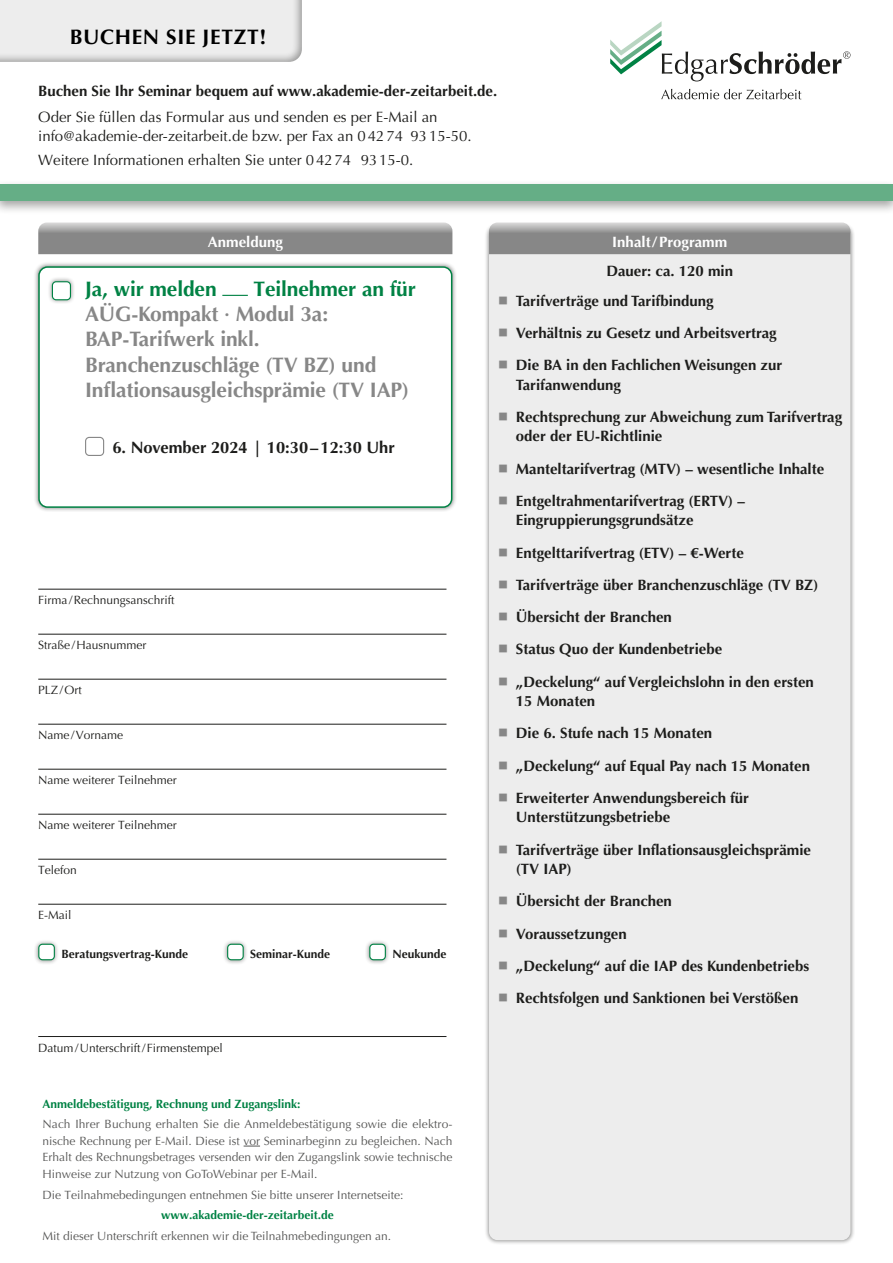
<style>
.page{position:relative;width:893px;height:1263px;background:#fff}
.page>*{position:absolute;margin:0;border:0;box-sizing:border-box;transform-origin:0 0}
.t1{font:700 21px/25.2px "Optima";letter-spacing:-.005em;color:#878787}
.t2{font:700 21px "Optima";letter-spacing:-.005em;color:#008244}
.t3{font:700 21px "Optima";letter-spacing:.03em;color:#000}
.t4{font:700 16.5px "Optima";color:#1d1d1b}
.t5{font:700 15px/32.2px "Optima";color:#1d1d1b}
.t6{font:15px/19.5px "Optima";color:#1d1d1b}
.t7{font:700 15px "Optima";color:#fff}
.t8{font:12px/16.5px "Optima";color:#575756;text-align:justify}
.t9{font:12px "Optima";color:#1d1d1b}
.t10{font:700 12px "Optima";color:#008244}
.t11{font:700 12px "Optima";color:#1d1d1b}
</style>
<div class="page">
<div style="left:34px;top:262px;width:423px;height:250px;background:#1d1d1b;opacity:.5"></div>
<div style="left:39px;top:267px;width:413px;height:240px;background:#fff;border-radius:9px"></div>
<div style="left:38px;top:266px;width:414px;height:242px;border:2px solid #008244;border-radius:9px"></div>
<svg style="left:222px;top:295px;width:26px;height:1px"></svg>
<svg style="left:244px;top:1146px;width:16px;height:1px"></svg>
<div style="left:484px;top:222px;width:371px;height:1023px;background:#1d1d1b;opacity:.5"></div>
<div style="left:489px;top:227px;width:361px;height:1013px;background:#ededed;border-radius:9px"></div>
<svg style="left:489px;top:223px;width:361px;height:31px;background:#959595"></svg>
<svg style="left:38px;top:223px;width:414px;height:31px;background:#959595"></svg>
<hr style="left:38px;top:589px;width:408px;height:1px;background:#1d1d1b">
<hr style="left:38px;top:634px;width:408px;height:1px;background:#1d1d1b">
<hr style="left:38px;top:679px;width:408px;height:1px;background:#1d1d1b">
<hr style="left:38px;top:724px;width:408px;height:1px;background:#1d1d1b">
<hr style="left:38px;top:769px;width:408px;height:1px;background:#1d1d1b">
<hr style="left:38px;top:814px;width:408px;height:1px;background:#1d1d1b">
<hr style="left:38px;top:859px;width:408px;height:1px;background:#1d1d1b">
<hr style="left:38px;top:904px;width:408px;height:1px;background:#1d1d1b">
<hr style="left:38px;top:1036px;width:408px;height:1px;background:#1d1d1b">
<div style="left:47px;top:276px;width:28px;height:29px;background:#1d1d1b;opacity:.5"></div>
<div style="left:52px;top:282px;width:18px;height:18px;background:#fff;border-radius:4px"></div>
<div style="left:52px;top:281px;width:19px;height:19px;border:1px solid #008244;border-radius:4px"></div>
<div style="left:34px;top:939px;width:25px;height:26px;background:#1d1d1b;opacity:.5"></div>
<div style="left:39px;top:944px;width:15px;height:16px;background:#fff;border-radius:4px"></div>
<div style="left:38px;top:944px;width:17px;height:16px;border:1px solid #008244;border-radius:4px"></div>
<div style="left:222px;top:939px;width:26px;height:26px;background:#1d1d1b;opacity:.5"></div>
<div style="left:228px;top:944px;width:15px;height:16px;background:#fff;border-radius:4px"></div>
<div style="left:227px;top:944px;width:17px;height:16px;border:1px solid #008244;border-radius:4px"></div>
<div style="left:365px;top:939px;width:25px;height:26px;background:#1d1d1b;opacity:.5"></div>
<div style="left:370px;top:944px;width:15px;height:16px;background:#fff;border-radius:4px"></div>
<div style="left:369px;top:944px;width:17px;height:16px;border:1px solid #008244;border-radius:4px"></div>
<div style="left:85px;top:437px;width:19px;height:19px;border:1px solid #878787;border-radius:4px"></div>
<div style="left:0;top:0;width:304px;height:63px;background:#1d1d1b;opacity:.4"></div>
<svg style="left:610px;top:21px;width:240px;height:60px"></svg>
<svg style="left:661px;top:89px;width:140px;height:10px"></svg>
<div style="left:0;top:180px;width:893px;height:34px;background:#1d1d1b;opacity:.4"></div>
<div style="left:0;top:185px;width:893px;height:16px;background:#65ae86"></div>
<h1 class="t3" style="left:70px;top:24px;width:198px">BUCHEN SIE JETZT!</h1>
<p class="t5" style="left:38px;top:75px;width:460px">Buchen Sie Ihr Seminar bequem auf www.akademie-der-zeitarbeit.de.</p>
<p class="t6" style="left:38px;top:107px;width:435px">Oder Sie füllen das Formular aus und senden es per E-Mail an info@akademie-der-zeitarbeit.de bzw. per Fax an 04274 9315-50.</p>
<p class="t6" style="left:38px;top:150px;width:377px">Weitere Informationen erhalten Sie unter 04274 9315-0.</p>
<p class="t7" style="left:208px;top:233px;width:77px">Anmeldung</p>
<p class="t7" style="left:612px;top:233px;width:116px">Inhalt / Programm</p>
<h1 class="t2" style="left:85px;top:277px;width:133px">Ja, wir melden</h1>
<h1 class="t2" style="left:253px;top:277px;width:164px">Teilnehmer an für</h1>
<h1 class="t1" style="left:85px;top:302px;width:326px">AÜG-Kompakt · Modul 3a:<br>BAP-Tarifwerk inkl.<br>Branchenzuschläge (TV BZ) und<br>Inflationsausgleichsprämie (TV IAP)</h1>
<p class="t4" style="left:112px;top:438px;width:284px">6. November 2024 | 10:30–12:30 Uhr</p>
<p class="t9" style="left:38px;top:593px;width:138px">Firma/Rechnungsanschrift</p>
<p class="t9" style="left:38px;top:638px;width:110px">Straße/Hausnummer</p>
<p class="t9" style="left:38px;top:683px;width:45px">PLZ/Ort</p>
<p class="t9" style="left:38px;top:728px;width:87px">Name/Vorname</p>
<p class="t9" style="left:38px;top:773px;width:140px">Name weiterer Teilnehmer</p>
<p class="t9" style="left:38px;top:818px;width:140px">Name weiterer Teilnehmer</p>
<p class="t9" style="left:38px;top:863px;width:40px">Telefon</p>
<p class="t9" style="left:38px;top:908px;width:35px">E-Mail</p>
<p class="t11" style="left:61px;top:946px;width:128px">Beratungsvertrag-Kunde</p>
<p class="t11" style="left:250px;top:946px;width:82px">Seminar-Kunde</p>
<p class="t11" style="left:392px;top:946px;width:56px">Neukunde</p>
<p class="t9" style="left:38px;top:1041px;width:186px">Datum/Unterschrift/Firmenstempel</p>
<p class="t10" style="left:43px;top:1096px;width:260px">Anmeldebestätigung, Rechnung und Zugangslink:</p>
<p class="t8" style="left:43px;top:1116px;width:411px">Nach Ihrer Buchung erhalten Sie die Anmeldebestätigung sowie die elektro&shy;nische Rechnung per E-Mail. Diese ist vor Seminarbeginn zu begleichen. Nach Erhalt des Rechnungsbetrages versenden wir den Zugangslink sowie technische Hinweise zur Nutzung von GoToWebinar per E-Mail.</p>
<p class="t8" style="left:43px;top:1186px;width:362px">Die Teilnahmebedingungen entnehmen Sie bitte unserer Internetseite:</p>
<p class="t10" style="left:161px;top:1208px;width:174px">www.akademie-der-zeitarbeit.de</p>
<p class="t8" style="left:43px;top:1228px;width:350px">Mit dieser Unterschrift erkennen wir die Teilnahmebedingungen an.</p>
<p class="t5" style="left:606px;top:255px;width:128px">Dauer: ca. 120 min</p>
<p class="t5" style="left:516px;top:285px;width:268px">Tarifverträge und Tarifbindung<br>Verhältnis zu Gesetz und Arbeitsvertrag<br>Die BA in den Fachlichen Weisungen zur</p>
<p class="t5" style="left:516px;top:369px;width:328px">Tarifanwendung<br>Rechtsprechung zur Abweichung zum Tarifvertrag</p>
<p class="t5" style="left:516px;top:420px;width:310px">oder der EU-Richtlinie<br>Manteltarifvertrag (MTV) – wesentliche Inhalte<br>Entgeltrahmentarifvertrag (ERTV) –</p>
<p class="t5" style="left:516px;top:504px;width:304px">Eingruppierungsgrundsätze<br>Entgelttarifvertrag (ETV) – €-Werte Tarifverträge über Branchenzuschläge (TV BZ)<br>Übersicht der Branchen<br>Status Quo der Kundenbetriebe<br>„Deckelung“ auf Vergleichslohn in den ersten</p>
<p class="t5" style="left:516px;top:685px;width:296px">15 Monaten<br>Die 6. Stufe nach 15 Monaten<br>„Deckelung“ auf Equal Pay nach 15 Monaten<br>Erweiterter Anwendungsbereich für</p>
<p class="t5" style="left:516px;top:801px;width:297px">Unterstützungsbetriebe<br>Tarifverträge über Inflationsausgleichsprämie</p>
<p class="t5" style="left:516px;top:853px;width:295px">(TV IAP)<br>Übersicht der Branchen<br>Voraussetzungen<br>„Deckelung“ auf die IAP des Kundenbetriebs<br>Rechtsfolgen und Sanktionen bei Verstößen</p>
</div>
